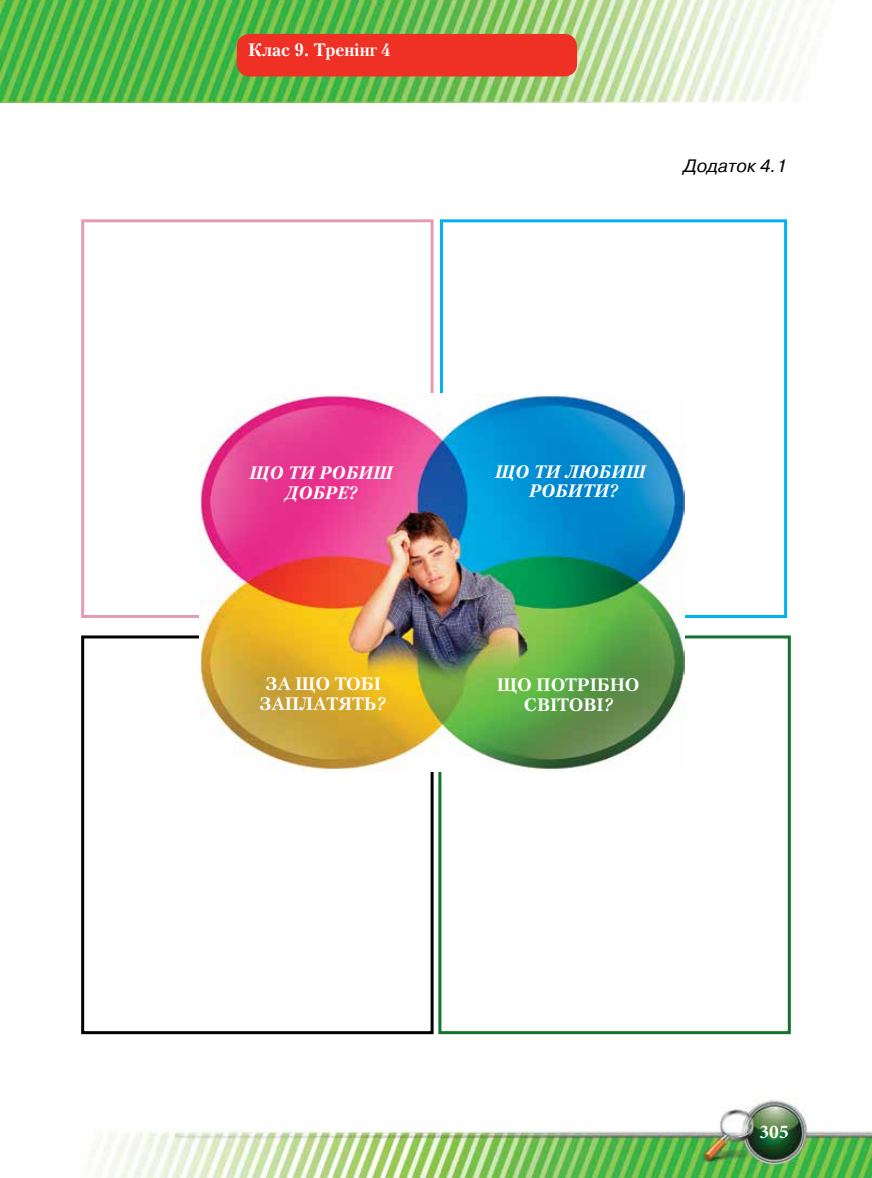
<style>
.page{position:relative;width:872px;height:1178px;background:#fff}
.page>*{position:absolute;margin:0;border:0;box-sizing:border-box;transform-origin:0 0}
.t1{font:700 19.5px "Minion Pro";color:#fff}
.t2{font:700 18px/19.5px "Petersburg C";color:#fff;text-align:center}
.t3{font:italic 700 18px/19.5px "Petersburg C";color:#fff;text-align:center}
.t4{font:italic 18px "Pragmatica C";color:#000}
.s1{font-style:italic}
</style>
<div class="page">
<img style="left:89px;top:1098px;width:783px;height:80px">
<img style="left:0;top:0;width:821px;height:102px">
<div style="left:438px;top:635px;width:353px;height:399px;background:#fff;border:3px solid #13722c"></div>
<div style="left:81px;top:635px;width:352px;height:399px;border:3px solid #000"></div>
<div style="left:440px;top:219px;width:347px;height:399px;background:#fff;border:3px solid #00b3f0"></div>
<div style="left:81px;top:219px;width:352px;height:399px;background:#fff;border:3px solid #e49cb6"></div>
<img style="left:200px;top:393px;width:484px;height:379px">
<div style="left:237px;top:34px;width:340px;height:42px;background:#ee3124;border-radius:13px"></div>
<p class="t2" style="left:248px;top:40px;width:144px">Клас 9. Тренінг 4</p>
<p class="t4" style="left:683px;top:157px;width:105px">Додаток 4.1</p>
<p class="t3" style="left:249px;top:463px;width:145px">ЩО ТИ РОБИШ<br>ДОБРЕ?</p>
<p class="t2" style="left:259px;top:674px;width:127px">ЗА ЩО ТОБІ<br>ЗАПЛАТЯТЬ<span class="s1">?</span></p>
<p class="t3" style="left:495px;top:462px;width:152px">ЩО ТИ ЛЮБИШ<br>РОБИТИ?</p>
<p class="t2" style="left:497px;top:675px;width:144px">ЩО ПОТРІБНО<br>СВІТОВІ<span class="s1">?</span></p>
<p class="t1" style="left:759px;top:1118px;width:31px">305</p>
</div>
